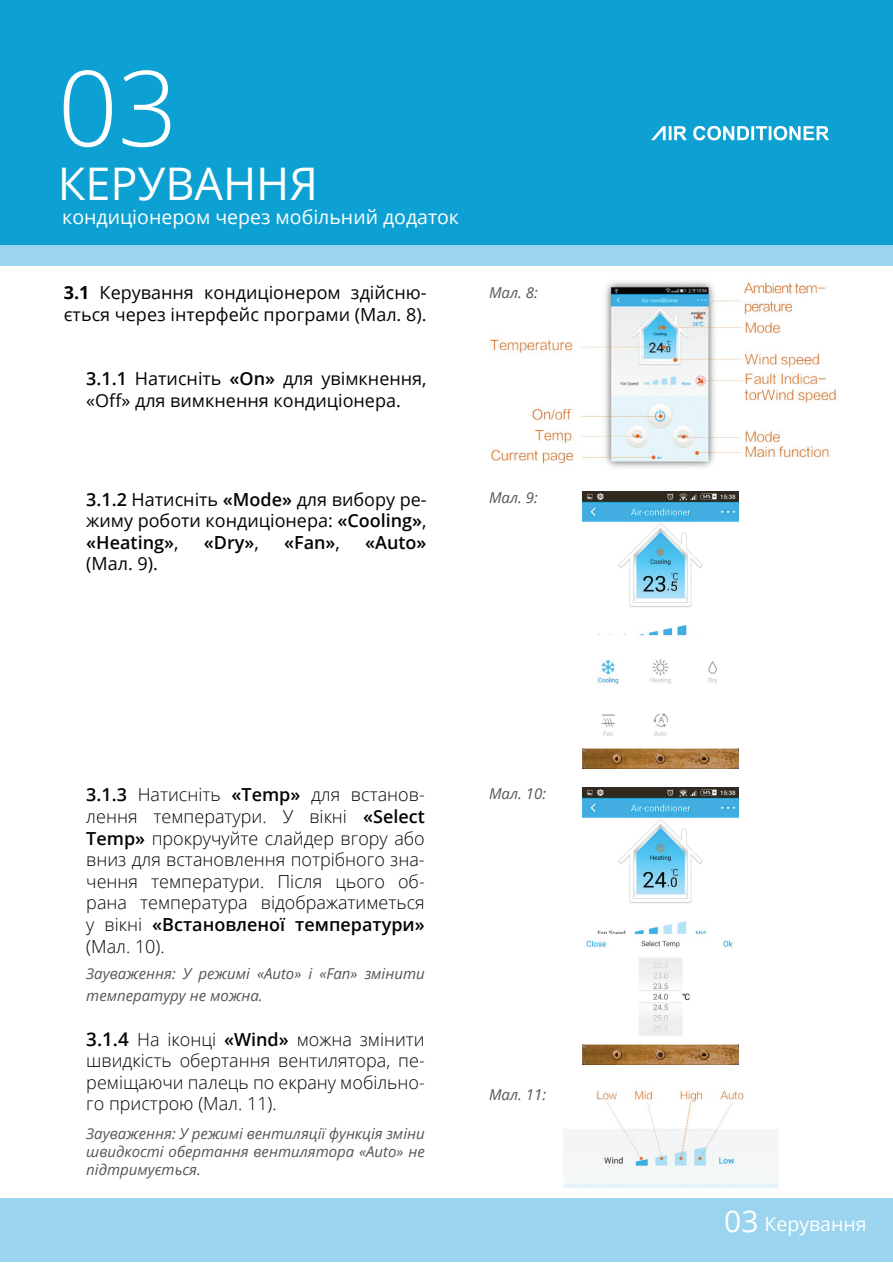
<style>
.page{position:relative;width:893px;height:1263px;background:#fff}
.page>*{position:absolute;margin:0;border:0;box-sizing:border-box;transform-origin:0 0}
.t1{font:300 105px "Open Sans";color:#fff}
.t2{font:45px "Open Sans";color:#fff}
.t3{font:19.5px "Open Sans";color:#fff}
.t4{font:300 18px/21.6px "Open Sans";color:#040503;text-align:justify}
.t5{font:18px/21.6px "Open Sans";color:#040503}
.t6{font:600 18px "Open Sans";color:#040503}
.t7{font:italic 15px/18px "Open Sans";color:#575656}
.s1{font-weight:700}
.s2{font-weight:600}
.s3{font-weight:400}
.s4{font-weight:600;font-size:18.9px}
.s5{font-size:30px}
</style>
<div class="page">
<div style="left:0;top:0;width:893px;height:245px;background:#0da1d3"></div>
<div style="left:0;top:245px;width:893px;height:21px;background:#9ad4ee"></div>
<svg style="left:651px;top:126px;width:178px;height:14px"></svg>
<div style="left:0;top:1198px;width:893px;height:63px;background:#9ad4ee"></div>
<img style="left:490px;top:281px;width:346px;height:187px">
<img style="left:583px;top:492px;width:155px;height:277px">
<img style="left:563px;top:1090px;width:216px;height:98px">
<img style="left:583px;top:788px;width:155px;height:277px">
<h1 class="t1" style="left:58px;top:34px;width:121px">03</h1>
<h2 class="t2" style="left:58px;top:152px;width:262px">КЕРУВАННЯ</h2>
<p class="t3" style="left:62px;top:203px;width:398px">кондиціонером через мобільний додаток</p>
<p class="t5" style="left:64px;top:281px;width:364px"><span class="s1">3.1</span> Керування кондиціонером здійсню&shy;ється через інтерфейс програми (Мал. 8).</p>
<p class="t5" style="left:86px;top:367px;width:342px"><span class="s2">3.1.1</span> Натисніть <span class="s2">«On»</span> для увімкнення, «Off» для вимкнення кондиціонера.</p>
<p class="t7" style="left:489px;top:283px;width:50px">Мал. 8:</p>
<p class="t5" style="left:86px;top:488px;width:342px;text-align:justify"><span class="s2">3.1.2</span> Натисніть <span class="s2">«Mode»</span> для вибору ре&shy;жиму роботи кондиціонера: <span class="s2">«Cooling»</span>, <span class="s2">«Heating»</span>,</p>
<p class="t6" style="left:204px;top:530px;width:57px">«Dry»<span class="s3">,</span></p>
<p class="t6" style="left:284px;top:530px;width:57px">«Fan»<span class="s3">,</span></p>
<p class="t6" style="left:365px;top:530px;width:63px">«Auto»</p>
<p class="t5" style="left:86px;top:553px;width:73px">(Мал. 9).</p>
<p class="t7" style="left:489px;top:488px;width:50px">Мал. 9:</p>
<p class="t4" style="left:86px;top:784px;width:340px"><span class="s2">3.1.3</span> Натисніть <span class="s2">«Temp»</span> для встанов&shy;лення температури. У вікні <span class="s2">«Select Temp»</span> прокручуйте слайдер вгору або вниз для встановлення потрібного зна&shy;чення температури. Після цього об&shy;рана температура відображатиметься у вікні <span class="s2">«Встановленої температури» </span>(Мал. 10).</p>
<p class="t7" style="left:86px;top:962px;width:340px;line-height:21.6px">Зауваження: У режимі «Auto» і «Fan» змінити температуру не можна.</p>
<p class="t4" style="left:86px;top:1028px;width:340px"><span class="s4">3.1.4</span> На іконці <span class="s2">«Wind»</span> можна змінити швидкість обертання вентилятора, пе&shy;реміщаючи палець по екрану мобільно&shy;го пристрою (Мал. 11).</p>
<p class="t7" style="left:86px;top:1124px;width:340px;text-align:justify">Зауваження: У режимі вентиляції функція зміни швидкості обертання вентилятора «Auto» не підтримується.</p>
<p class="t7" style="left:489px;top:784px;width:59px">Мал. 10:</p>
<p class="t7" style="left:489px;top:1085px;width:59px">Мал. 11:</p>
<p class="t3" style="left:724px;top:1210px;width:144px"><span class="s5">03</span> Керування</p>
</div>
